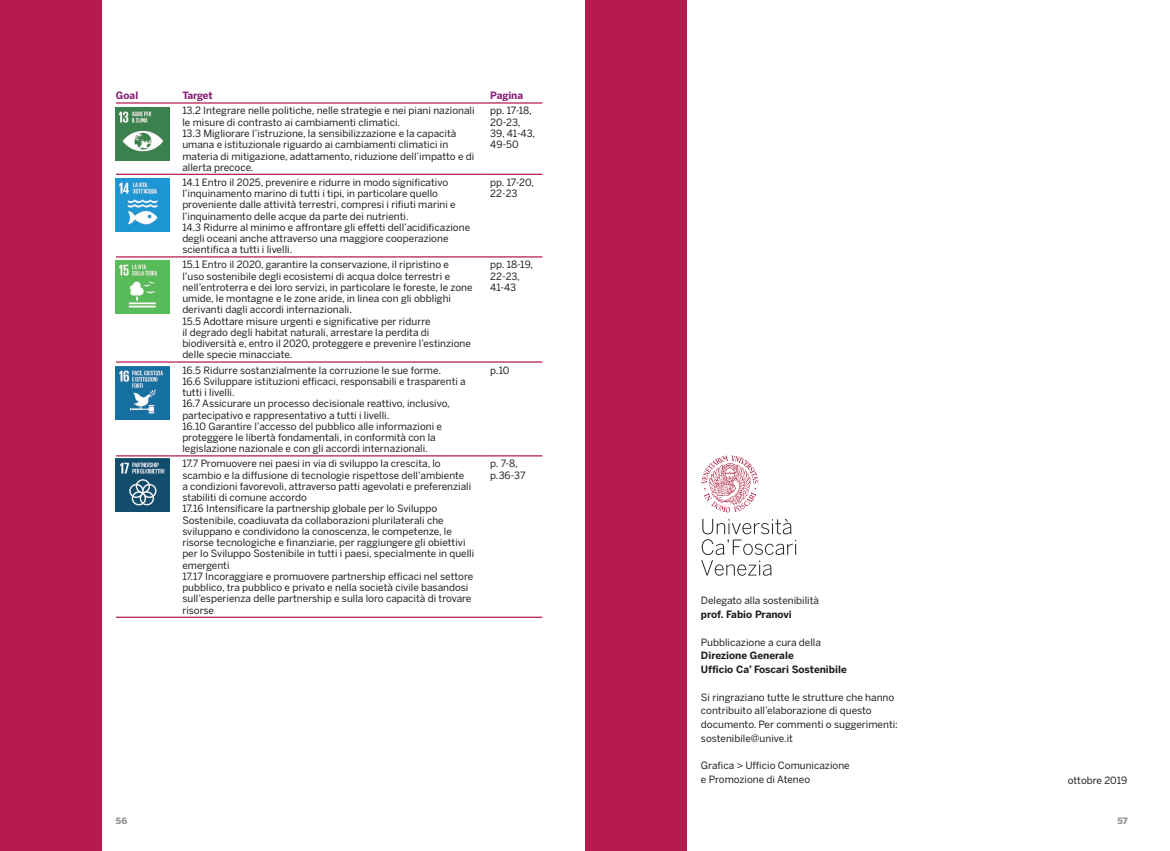
<style>
.page{position:relative;width:1170px;height:851px;background:#fff}
.page>*{position:absolute;margin:0;border:0;box-sizing:border-box;transform-origin:0 0}
.t1{font:10px/11.2px "Benton Sans";color:#231f20}
.t2{font:700 10px/13.8px "Benton Sans";color:#231f20}
.t3{font:700 10px "Benton Sans";letter-spacing:-.01em;color:#862074}
.t4{font:900 8.75px "Benton Sans";color:#939598}
</style>
<div class="page">
<hr style="left:116px;top:174px;width:59px;height:1px;background:#b61b4f">
<hr style="left:175px;top:174px;width:308px;height:1px;background:#b61b4f">
<hr style="left:483px;top:174px;width:59px;height:1px;background:#b61b4f">
<hr style="left:116px;top:256px;width:59px;height:1px;background:#b61b4f">
<hr style="left:175px;top:256px;width:308px;height:1px;background:#b61b4f">
<hr style="left:483px;top:256px;width:59px;height:1px;background:#b61b4f">
<hr style="left:116px;top:361px;width:59px;height:1px;background:#b61b4f">
<hr style="left:175px;top:361px;width:308px;height:1px;background:#b61b4f">
<hr style="left:483px;top:361px;width:59px;height:1px;background:#b61b4f">
<hr style="left:116px;top:455px;width:59px;height:1px;background:#b61b4f">
<hr style="left:175px;top:455px;width:308px;height:1px;background:#b61b4f">
<hr style="left:483px;top:455px;width:59px;height:1px;background:#b61b4f">
<hr style="left:116px;top:616px;width:59px;height:1px;background:#b61b4f">
<hr style="left:175px;top:616px;width:308px;height:1px;background:#b61b4f">
<hr style="left:483px;top:616px;width:59px;height:1px;background:#b61b4f">
<hr style="left:116px;top:102px;width:59px;height:2px;background:#b61b4f">
<hr style="left:175px;top:102px;width:308px;height:2px;background:#b61b4f">
<hr style="left:483px;top:102px;width:59px;height:2px;background:#b61b4f">
<div style="left:0;top:0;width:102px;height:850px;background:#b61b4f"></div>
<img style="left:116px;top:107px;width:53px;height:53px">
<img style="left:116px;top:178px;width:53px;height:53px">
<img style="left:116px;top:260px;width:53px;height:54px">
<img style="left:116px;top:366px;width:53px;height:53px">
<img style="left:116px;top:458px;width:53px;height:54px">
<svg style="left:701px;top:455px;width:57px;height:57px"></svg>
<svg style="left:701px;top:518px;width:95px;height:57px"></svg>
<div style="left:585px;top:0;width:101px;height:850px;background:#b61b4f"></div>
<p class="t3" style="left:116px;top:90px;width:24px">Goal</p>
<p class="t3" style="left:182px;top:90px;width:32px">Target</p>
<p class="t3" style="left:490px;top:90px;width:34px">Pagina</p>
<p class="t1" style="left:182px;top:105px;width:294px">13.2 Integrare nelle politiche, nelle strategie e nei piani nazionali le misure di contrasto ai cambiamenti climatici.<br>13.3 Migliorare l’istruzione, la sensibilizzazione e la capacità umana e istituzionale riguardo ai cambiamenti climatici in materia di mitigazione, adattamento, riduzione dell’impatto e di allerta precoce.</p>
<p class="t1" style="left:490px;top:105px;width:46px">pp. 17-18,<br>20-23,<br>39, 41-43,<br>49-50</p>
<p class="t1" style="left:182px;top:176px;width:289px">14.1 Entro il 2025, prevenire e ridurre in modo significativo l’inquinamento marino di tutti i tipi, in particolare quello proveniente dalle attività terrestri, compresi i rifiuti marini e l’inquinamento delle acque da parte dei nutrienti.<br>14.3 Ridurre al minimo e affrontare gli effetti dell’acidificazione degli oceani anche attraverso una maggiore cooperazione scientifica a tutti i livelli.</p>
<p class="t1" style="left:490px;top:176px;width:45px">pp. 17-20,<br>22-23</p>
<p class="t1" style="left:182px;top:259px;width:292px">15.1 Entro il 2020, garantire la conservazione, il ripristino e l’uso sostenibile degli ecosistemi di acqua dolce terrestri e nell’entroterra e dei loro servizi, in particolare le foreste, le zone umide, le montagne e le zone aride, in linea con gli obblighi derivanti dagli accordi internazionali.<br>15.5 Adottare misure urgenti e significative per ridurre<br>il degrado degli habitat naturali, arrestare la perdita di biodiversità e, entro il 2020, proteggere e prevenire l’estinzione delle specie minacciate.</p>
<p class="t1" style="left:490px;top:259px;width:44px">pp. 18-19,<br>22-23,<br>41-43</p>
<p class="t1" style="left:182px;top:364px;width:285px">16.5 Ridurre sostanzialmente la corruzione le sue forme.<br>16.6 Sviluppare istituzioni efficaci, responsabili e trasparenti a tutti i livelli.<br>16.7 Assicurare un processo decisionale reattivo, inclusivo, partecipativo e rappresentativo a tutti i livelli.<br>16.10 Garantire l’accesso del pubblico alle informazioni e proteggere le libertà fondamentali, in conformità con la legislazione nazionale e con gli accordi internazionali.</p>
<p class="t1" style="left:490px;top:364px;width:21px">p.10</p>
<p class="t1" style="left:182px;top:458px;width:293px">17.7 Promuovere nei paesi in via di sviluppo la crescita, lo scambio e la diffusione di tecnologie rispettose dell’ambiente<br>a condizioni favorevoli, attraverso patti agevolati e preferenziali stabiliti di comune accordo<br>17.16 Intensificare la partnership globale per lo Sviluppo Sostenibile, coadiuvata da collaborazioni plurilaterali che sviluppano e condividono la conoscenza, le competenze, le risorse tecnologiche e finanziarie, per raggiungere gli obiettivi per lo Sviluppo Sostenibile in tutti i paesi, specialmente in quelli emergenti<br>17.17 Incoraggiare e promuovere partnership efficaci nel settore pubblico, tra pubblico e privato e nella società civile basandosi sull’esperienza delle partnership e sulla loro capacità di trovare risorse</p>
<p class="t1" style="left:490px;top:458px;width:37px">p. 7-8, p.36-37</p>
<p class="t1" style="left:701px;top:595px;width:120px">Delegato alla sostenibilità</p>
<p class="t2" style="left:701px;top:607px;width:92px">prof. Fabio Pranovi</p>
<p class="t1" style="left:701px;top:636px;width:121px">Pubblicazione a cura della</p>
<p class="t2" style="left:701px;top:648px;width:147px">Direzione Generale<br>Ufficio Ca’ Foscari Sostenibile</p>
<p class="t1" style="left:701px;top:690px;width:198px;line-height:13.8px">Si ringraziano tutte le strutture che hanno contribuito all’elaborazione di questo documento. Per commenti o suggerimenti: sostenibile@unive.it</p>
<p class="t1" style="left:701px;top:758px;width:150px;line-height:13.8px">Grafica &gt; Ufficio Comunicazione e Promozione di Ateneo</p>
<p class="t1" style="left:1067px;top:774px;width:61px">ottobre 2019</p>
<p class="t4" style="left:116px;top:815px;width:13px">56</p>
<p class="t4" style="left:1117px;top:815px;width:12px">57</p>
</div>
